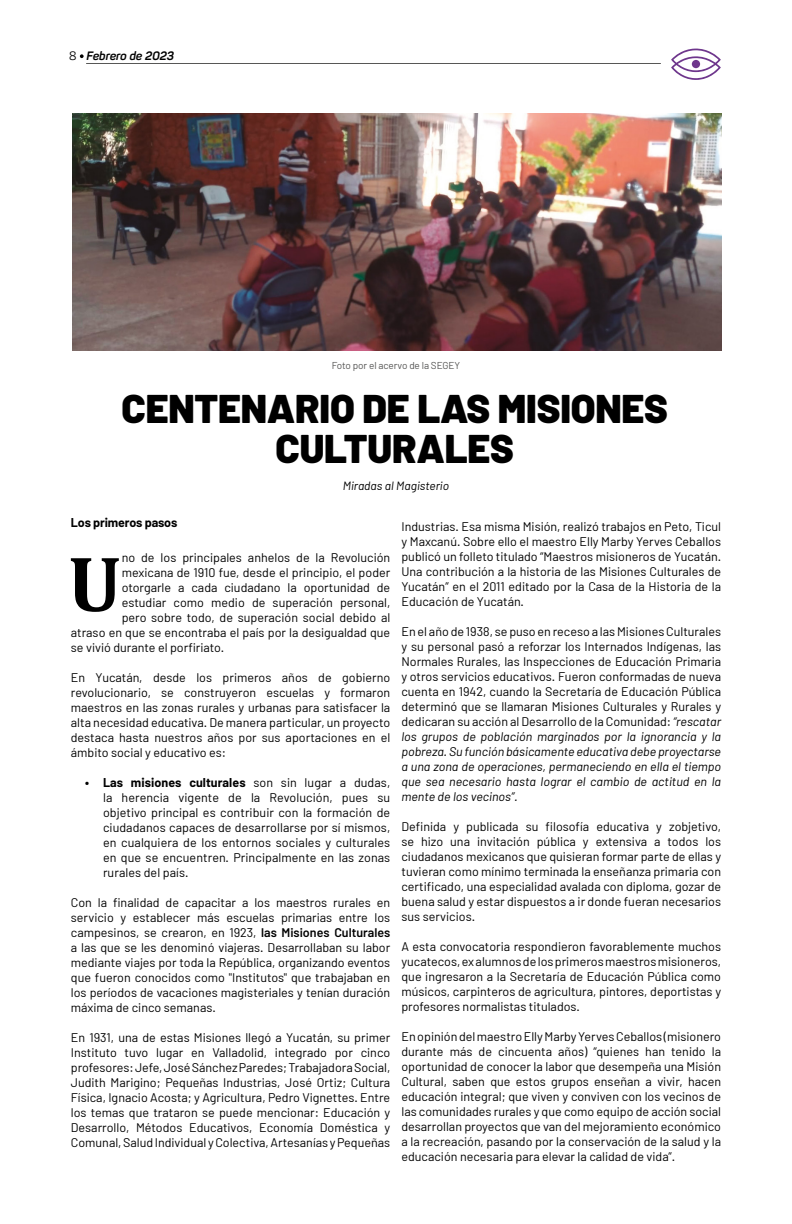
<style>
.page{position:relative;width:792px;height:1224px;background:#fff}
.page>*{position:absolute;margin:0;border:0;box-sizing:border-box;transform-origin:0 0}
.t1{font:700 79.5px "Cambria";color:#000}
.t2{font:900 40px/40px "Barlow";letter-spacing:-.005em;color:#000;text-align:center}
.t3{font:12.5px/15px "Barlow";color:#000;text-align:justify}
.t4{font:700 12.5px "Barlow";letter-spacing:-.01em;color:#000}
.t5{font:italic 12px "Barlow";color:#000}
.t6{font:italic 700 12px "Panton";color:#000}
.t7{font:10px "Barlow";letter-spacing:-.01em;color:#575756}
.s1{font-weight:400;font-style:normal}
.s2{font-weight:700}
.s3{font-weight:600}
.s4{font-style:italic}
</style>
<div class="page">
<hr style="left:86px;top:63px;width:575px;height:1px;background:#575756">
<svg style="left:80px;top:54px;width:4px;height:4px"></svg>
<svg style="left:671px;top:48px;width:50px;height:32px"></svg>
<div style="left:692px;top:60px;width:8px;height:8px;background:#6e368c;border-radius:50%"></div>
<img style="left:72px;top:113px;width:649px;height:238px">
<p class="t6" style="left:69px;top:48px;width:107px"><span class="s1">8</span> Febrero de 2023</p>
<p class="t7" style="left:332px;top:360px;width:130px">Foto por el acervo de la SEGEY</p>
<h2 class="t2" style="left:122px;top:388px;width:548px">CENTENARIO DE LAS MISIONES<br>CULTURALES</h2>
<p class="t5" style="left:343px;top:479px;width:108px">Miradas al Magisterio</p>
<p class="t4" style="left:71px;top:515px;width:108px">Los primeros pasos</p>
<p class="t3" style="left:122px;top:549px;width:270px">no de los principales anhelos de la Revolución</p>
<p class="t3" style="left:122px;top:564px;width:270px">mexicana de 1910 fue, desde el principio, el poder</p>
<p class="t3" style="left:122px;top:579px;width:270px">otorgarle a cada ciudadano la oportunidad de</p>
<p class="t3" style="left:122px;top:594px;width:270px">estudiar como medio de superación personal,</p>
<p class="t3" style="left:122px;top:609px;width:270px">pero sobre todo, de superación social debido al</p>
<p class="t3" style="left:71px;top:624px;width:321px">atraso en que se encontraba el país por la desigualdad que</p>
<p class="t3" style="left:71px;top:639px;width:155px">se vivió durante el porfiriato.</p>
<p class="t3" style="left:71px;top:669px;width:321px">En Yucatán, desde los primeros años de gobierno revolucionario, se construyeron escuelas y formaron maestros en las zonas rurales y urbanas para satisfacer la alta necesidad educativa. De manera particular, un proyecto destaca hasta nuestros años por sus aportaciones en el ámbito social y educativo es:</p>
<p class="t3" style="left:103px;top:774px;width:289px;text-indent:-18px"><span class="s2">• Las misiones culturales</span> son sin lugar a dudas, la herencia vigente de la Revolución, pues su objetivo principal es contribuir con la formación de ciudadanos capaces de desarrollarse por sí mismos, en cualquiera de los entornos sociales y culturales en que se encuentren. Principalmente en las zonas rurales del país.</p>
<p class="t3" style="left:71px;top:894px;width:321px">Con la finalidad de capacitar a los maestros rurales en servicio y establecer más escuelas primarias entre los campesinos, se crearon, en 1923, <span class="s3">las Misiones Culturales </span>a las que se les denominó viajeras. Desarrollaban su labor mediante viajes por toda la República, organizando eventos que fueron conocidos como "Institutos" que trabajaban en los períodos de vacaciones magisteriales y tenían duración máxima de cinco semanas.</p>
<p class="t3" style="left:71px;top:1029px;width:321px">En 1931, una de estas Misiones llegó a Yucatán, su primer Instituto tuvo lugar en Valladolid, integrado por cinco profesores: Jefe, José Sánchez Paredes; Trabajadora Social, Judith Marigino; Pequeñas Industrias, José Ortiz; Cultura Física, Ignacio Acosta; y Agricultura, Pedro Vignettes. Entre los temas que trataron se puede mencionar: Educación y Desarrollo, Métodos Educativos, Economía Doméstica y Comunal, Salud Individual y Colectiva, Artesanías y Pequeñas</p>
<h1 class="t1" style="left:68px;top:528px;width:55px">U</h1>
<p class="t3" style="left:401px;top:519px;width:321px">Industrias. Esa misma Misión, realizó trabajos en Peto, Ticul y Maxcanú. Sobre ello el maestro Elly Marby Yerves Ceballos publicó un folleto titulado “Maestros misioneros de Yucatán.<br>Una contribución a la historia de las Misiones Culturales de Yucatán” en el 2011 editado por la Casa de la Historia de la Educación de Yucatán.</p>
<p class="t3" style="left:401px;top:624px;width:321px">En el año de 1938, se puso en receso a las Misiones Culturales y su personal pasó a reforzar los Internados Indígenas, las Normales Rurales, las Inspecciones de Educación Primaria y otros servicios educativos. Fueron conformadas de nueva cuenta en 1942, cuando la Secretaría de Educación Pública determinó que se llamaran Misiones Culturales y Rurales y dedicaran su acción al Desarrollo de la Comunidad: <span class="s4">“rescatar los grupos de población marginados por la ignorancia y la pobreza. Su función básicamente educativa debe proyectarse a una zona de operaciones, permaneciendo en ella el tiempo que sea necesario hasta lograr el cambio de actitud en la mente de los vecinos”.</span></p>
<p class="t3" style="left:401px;top:819px;width:321px">Definida y publicada su filosofía educativa y zobjetivo, se hizo una invitación pública y extensiva a todos los ciudadanos mexicanos que quisieran formar parte de ellas y tuvieran como mínimo terminada la enseñanza primaria con certificado, una especialidad avalada con diploma, gozar de buena salud y estar dispuestos a ir donde fueran necesarios sus servicios.</p>
<p class="t3" style="left:401px;top:939px;width:321px">A esta convocatoria respondieron favorablemente muchos yucatecos, ex alumnos de los primeros maestros misioneros, que ingresaron a la Secretaría de Educación Pública como músicos, carpinteros de agricultura, pintores, deportistas y profesores normalistas titulados.</p>
<p class="t3" style="left:401px;top:1029px;width:321px">En opinión del maestro Elly Marby Yerves Ceballos (misionero durante más de cincuenta años) “quienes han tenido la oportunidad de conocer la labor que desempeña una Misión Cultural, saben que estos grupos enseñan a vivir, hacen educación integral; que viven y conviven con los vecinos de las comunidades rurales y que como equipo de acción social desarrollan proyectos que van del mejoramiento económico a la recreación, pasando por la conservación de la salud y la educación necesaria para elevar la calidad de vida”.</p>
</div>
